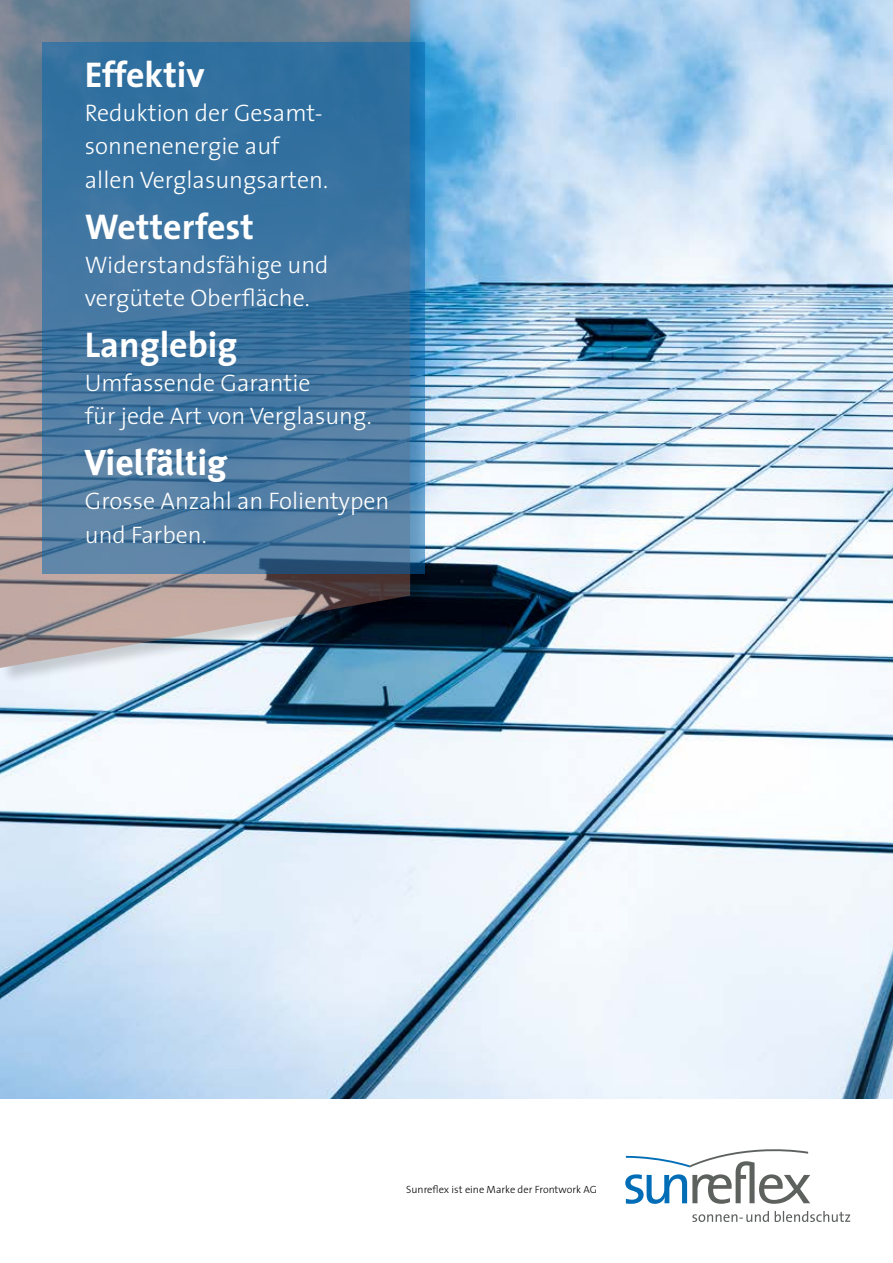
<style>
.page{position:relative;width:893px;height:1263px;background:#fff}
.page>*{position:absolute;margin:0;border:0;box-sizing:border-box;transform-origin:0 0}
.t1{font:700 36px "The Sans";color:#fff}
.t2{font:700 36px "Meta Plus";color:#fff}
.t3{font:300 24px/33.8px "The Sans";color:#fff}
.t4{font:300 10.5px "The Sans";color:#000}
</style>
<div class="page">
<img style="left:0;top:0;width:893px;height:1098px">
<div style="left:0;top:0;width:428px;height:686px;background:#000;opacity:.35"></div>
<svg style="left:0;top:0;width:410px;height:668px;background:#878992"></svg>
<svg style="left:42px;top:43px;width:383px;height:531px;background:#3f75a1"></svg>
<svg style="left:625px;top:1149px;width:225px;height:73px"></svg>
<h1 class="t1" style="left:85px;top:45px;width:121px">Effektiv</h1>
<p class="t3" style="left:85px;top:95px;width:245px">Reduktion der Gesamt&shy;sonnenenergie auf allen Verglasungsarten.</p>
<h1 class="t1" style="left:85px;top:196px;width:171px">Wetterfest</h1>
<p class="t3" style="left:85px;top:247px;width:245px">Widerstandsfähige und vergütete Oberfläche.</p>
<h1 class="t1" style="left:85px;top:315px;width:154px">Langlebig</h1>
<p class="t3" style="left:85px;top:365px;width:289px">Umfassende Garantie<br>für jede Art von Verglasung.</p>
<h1 class="t2" style="left:85px;top:442px;width:144px">Vielfältig</h1>
<p class="t3" style="left:85px;top:483px;width:306px">Grosse Anzahl an Folientypen und Farben.</p>
<p class="t4" style="left:406px;top:1180px;width:192px">Sunreflex ist eine Marke der Frontwork AG</p>
</div>
